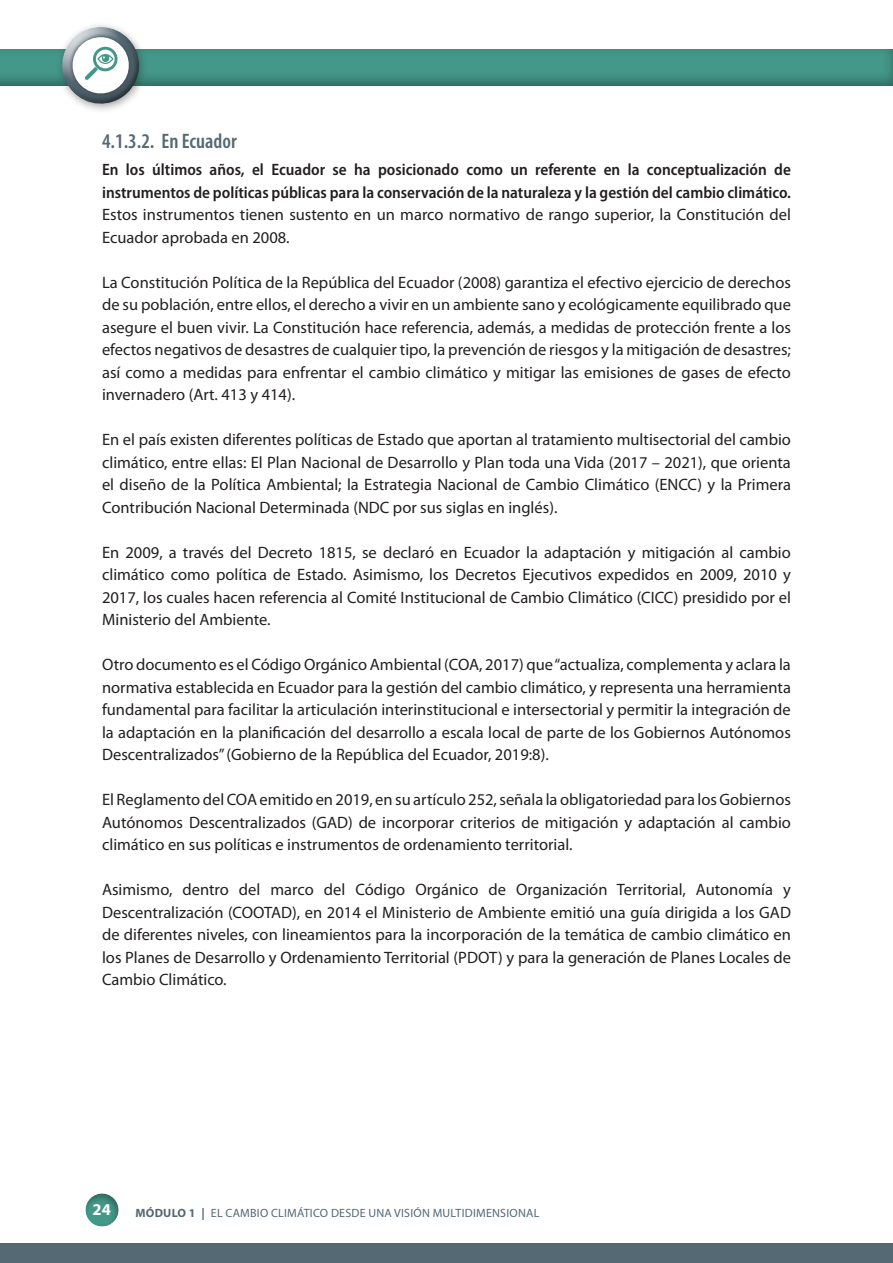
<style>
.page{position:relative;width:893px;height:1263px;background:#fff}
.page>*{position:absolute;margin:0;border:0;box-sizing:border-box;transform-origin:0 0}
.t1{font:600 condensed 21px "Myriad Pro";color:#546974}
.t2{font:16.5px/22.5px "Myriad Pro";color:#231f20;text-align:justify}
.t3{font:600 semi-condensed 16.5px/22.5px "Myriad Pro";color:#231f20}
.t4{font:700 16.5px "Myriad Pro";color:#fff}
.t5{font:12px "Myriad Pro";letter-spacing:.02em;color:#546974}
.s1{font-weight:700}
</style>
<div class="page">
<div style="left:0;top:49px;width:893px;height:39px;background:#231f20;opacity:.4"></div>
<svg style="left:46px;top:25px;width:110px;height:86px"></svg>
<div style="left:0;top:1243px;width:893px;height:20px;background:#546974"></div>
<div style="left:83px;top:1192px;width:36px;height:36px;background:#231f20;opacity:.4"></div>
<p class="t1" style="left:102px;top:128px;width:136px">4.1.3.2. En Ecuador</p>
<p class="t3" style="left:102px;top:158px;width:690px">En los últimos años, el Ecuador se ha posicionado como un referente en la conceptualización de instrumentos de políticas públicas para la conservación de la naturaleza y la gestión del cambio climático.</p>
<p class="t2" style="left:102px;top:203px;width:690px">Estos instrumentos tienen sustento en un marco normativo de rango superior, la Constitución del<br>Ecuador aprobada en 2008.</p>
<p class="t2" style="left:102px;top:271px;width:690px">La Constitución Política de la República del Ecuador (2008) garantiza el efectivo ejercicio de derechos de su población, entre ellos, el derecho a vivir en un ambiente sano y ecológicamente equilibrado que asegure el buen vivir. La Constitución hace referencia, además, a medidas de protección frente a los efectos negativos de desastres de cualquier tipo, la prevención de riesgos y la mitigación de desastres; así como a medidas para enfrentar el cambio climático y mitigar las emisiones de gases de efecto invernadero (Art. 413 y 414).</p>
<p class="t2" style="left:102px;top:428px;width:690px">En el país existen diferentes políticas de Estado que aportan al tratamiento multisectorial del cambio climático, entre ellas: El Plan Nacional de Desarrollo y Plan toda una Vida (2017 – 2021), que orienta el diseño de la Política Ambiental; la Estrategia Nacional de Cambio Climático (ENCC) y la Primera Contribución Nacional Determinada (NDC por sus siglas en inglés).</p>
<p class="t2" style="left:102px;top:541px;width:690px">En 2009, a través del Decreto 1815, se declaró en Ecuador la adaptación y mitigación al cambio climático como política de Estado. Asimismo, los Decretos Ejecutivos expedidos en 2009, 2010 y 2017, los cuales hacen referencia al Comité Institucional de Cambio Climático (CICC) presidido por el Ministerio del Ambiente.</p>
<p class="t2" style="left:102px;top:653px;width:690px">Otro documento es el Código Orgánico Ambiental (COA, 2017) que “actualiza, complementa y aclara la normativa establecida en Ecuador para la gestión del cambio climático, y representa una herramienta fundamental para facilitar la articulación interinstitucional e intersectorial y permitir la integración de la adaptación en la planificación del desarrollo a escala local de parte de los Gobiernos Autónomos Descentralizados” (Gobierno de la República del Ecuador, 2019:8).</p>
<p class="t2" style="left:102px;top:788px;width:690px">El Reglamento del COA emitido en 2019, en su artículo 252, señala la obligatoriedad para los Gobiernos Autónomos Descentralizados (GAD) de incorporar criterios de mitigación y adaptación al cambio climático en sus políticas e instrumentos de ordenamiento territorial.</p>
<p class="t2" style="left:102px;top:878px;width:690px">Asimismo, dentro del marco del Código Orgánico de Organización Territorial, Autonomía y Descentralización (COOTAD), en 2014 el Ministerio de Ambiente emitió una guía dirigida a los GAD de diferentes niveles, con lineamientos para la incorporación de la temática de cambio climático en los Planes de Desarrollo y Ordenamiento Territorial (PDOT) y para la generación de Planes Locales de Cambio Climático.</p>
<p class="t4" style="left:93px;top:1198px;width:20px">24</p>
<p class="t5" style="left:135px;top:1205px;width:406px"><span class="s1">MÓDULO 1 |</span> EL CAMBIO CLIMÁTICO DESDE UNA VISIÓN MULTIDIMENSIONAL</p>
</div>
